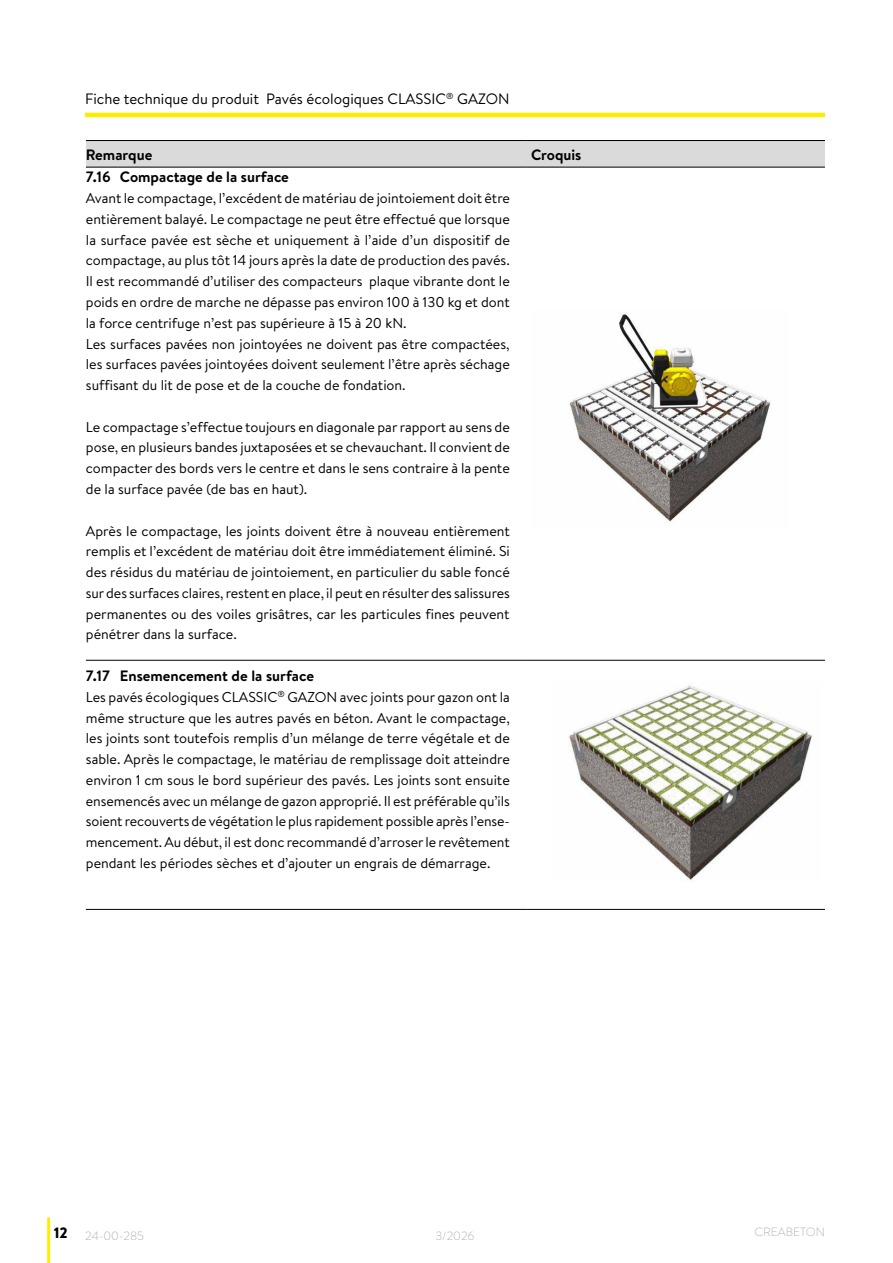
<style>
.page{position:relative;width:893px;height:1263px;background:#fff}
.page>*{position:absolute;margin:0;border:0;box-sizing:border-box;transform-origin:0 0}
.t1{font:700 15px "Brandon Text";color:#000}
.t2{font:15px "Brandon Text";color:#000}
.t3{font:14.25px/20.9px "Brandon Text";color:#000;text-align:justify}
.t4{font:300 12px "Brandon Text";color:#b3b2b2}
.s1{font-weight:900;font-size:15px;color:#000}
</style>
<div class="page">
<hr style="left:47px;top:1217px;width:3px;height:46px;background:#ffed00">
<hr style="left:85px;top:113px;width:740px;height:4px;background:#ffed00">
<div style="left:86px;top:141px;width:739px;height:26px;background:#dadada"></div>
<hr style="left:86px;top:660px;width:441px;height:1px;background:#000">
<hr style="left:527px;top:660px;width:298px;height:1px;background:#000">
<hr style="left:86px;top:909px;width:441px;height:1px;background:#000">
<hr style="left:527px;top:909px;width:298px;height:1px;background:#000">
<hr style="left:86px;top:140px;width:441px;height:1px;background:#000">
<hr style="left:86px;top:167px;width:441px;height:1px;background:#000">
<hr style="left:527px;top:140px;width:298px;height:1px;background:#000">
<hr style="left:527px;top:167px;width:298px;height:1px;background:#000">
<img style="left:569px;top:313px;width:202px;height:209px">
<img style="left:569px;top:685px;width:244px;height:195px">
<p class="t2" style="left:85px;top:89px;width:426px">Fiche technique du produit Pavés écologiques CLASSIC<sup>®</sup> GAZON</p>
<p class="t1" style="left:86px;top:144px;width:68px">Remarque</p>
<p class="t1" style="left:531px;top:144px;width:52px">Croquis</p>
<p class="t1" style="left:86px;top:167px;width:205px">7.16 Compactage de la surface</p>
<p class="t3" style="left:86px;top:188px;width:426px;text-align:left">Avant le compactage, l’excédent de matériau de jointoiement doit être entièrement balayé. Le compactage ne peut être effectué que lorsque la surface pavée est sèche et uniquement à l’aide d’un dispositif de compactage, au plus tôt 14 jours après la date de production des pavés.<br>Il est recommandé d’utiliser des compacteurs plaque vibrante dont le poids en ordre de marche ne dépasse pas environ 100 à 130 kg et dont la force centrifuge n’est pas supérieure à 15 à 20 kN.<br>Les surfaces pavées non jointoyées ne doivent pas être compactées, les surfaces pavées jointoyées doivent seulement l’être après séchage suffisant du lit de pose et de la couche de fondation.</p>
<p class="t3" style="left:86px;top:416px;width:425px">Le compactage s’effectue toujours en diagonale par rapport au sens de pose, en plusieurs bandes juxtaposées et se chevauchant. Il convient de compacter des bords vers le centre et dans le sens contraire à la pente de la surface pavée (de bas en haut).</p>
<p class="t3" style="left:86px;top:520px;width:426px">Après le compactage, les joints doivent être à nouveau entièrement remplis et l’excédent de matériau doit être immédiatement éliminé. Si des résidus du matériau de jointoiement, en particulier du sable foncé sur des surfaces claires, restent en place, il peut en résulter des salissures permanentes ou des voiles grisâtres, car les particules fines peuvent pénétrer dans la surface.</p>
<p class="t1" style="left:86px;top:665px;width:230px">7.17 Ensemencement de la surface</p>
<p class="t3" style="left:86px;top:686px;width:425px">Les pavés écologiques CLASSIC<sup>®</sup> GAZON avec joints pour gazon ont la même structure que les autres pavés en béton. Avant le compactage, les joints sont toutefois remplis d’un mélange de terre végétale et de sable. Après le compactage, le matériau de remplissage doit atteindre environ 1 cm sous le bord supérieur des pavés. Les joints sont ensuite ensemencés avec un mélange de gazon approprié. Il est préférable qu’ils soient recouverts de végétation le plus rapidement possible après l’ense&shy;mencement. Au début, il est donc recommandé d’arroser le revêtement pendant les périodes sèches et d’ajouter un engrais de démarrage.</p>
<p class="t4" style="left:54px;top:1227px;width:92px"><span class="s1">12</span> 24-00-285</p>
<p class="t4" style="left:435px;top:1227px;width:41px">3/2026</p>
<p class="t4" style="left:755px;top:1224px;width:72px">CREABETON</p>
</div>
